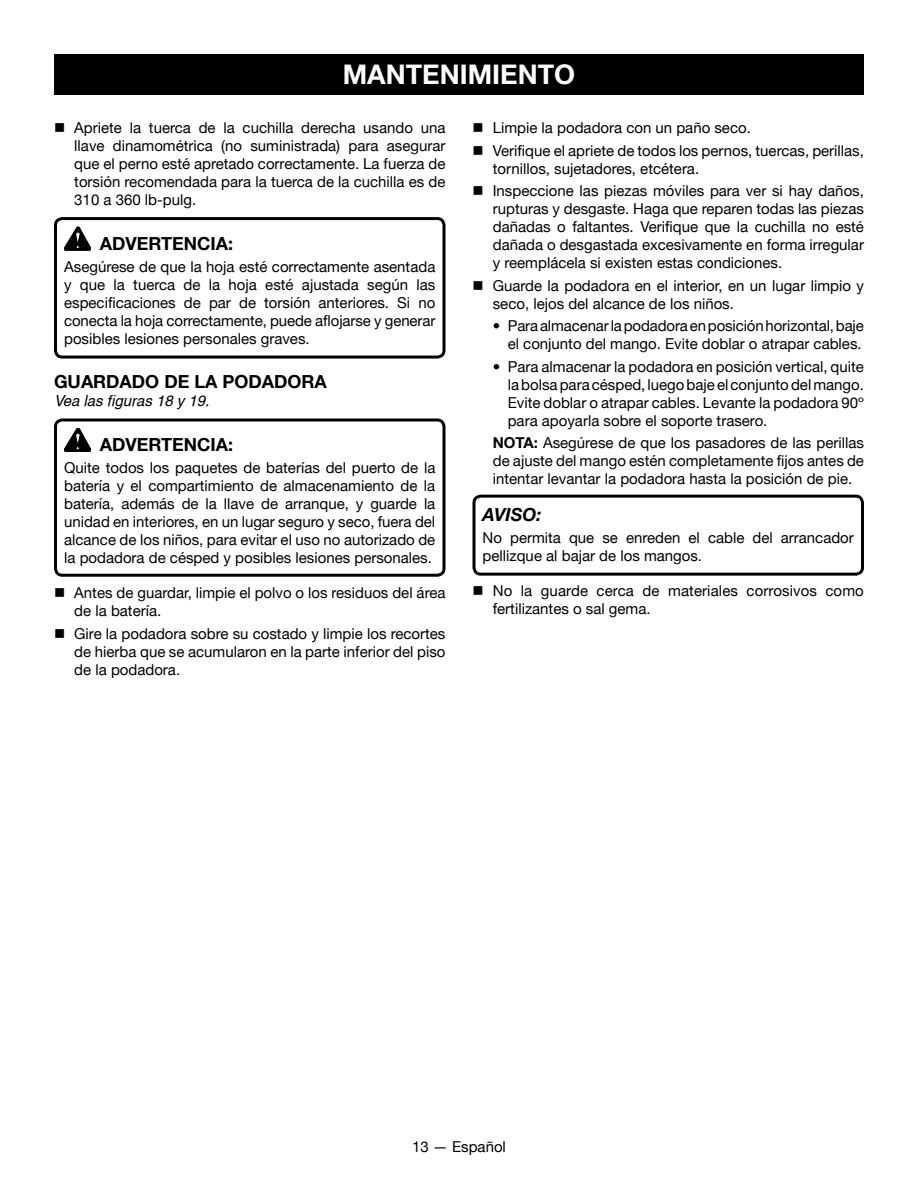
<style>
.page{position:relative;width:918px;height:1188px;background:#fff}
.page>*{position:absolute;margin:0;border:0;box-sizing:border-box;transform-origin:0 0}
.HEADING{font:700 27px "Helvetica Neue";color:#fff}
.Warning{font:700 18px "Helvetica Neue";color:#000}
.Heading_2_w_figure{font:700 18px "Helvetica Neue";color:#000}
.Notice{font:italic 700 18px "Helvetica Neue";color:#000}
.bullets{font:15px/18px "Helvetica Neue";color:#000;text-align:justify}
.Warning_text{font:15px/18px "Helvetica Neue";color:#000;text-align:justify}
.See_figure{font:italic 15px "Helvetica";color:#000}
.s1{font-weight:700}
</style>
<div class="page">
<svg style="left:64px;top:227px;width:27px;height:23px"></svg>
<svg style="left:64px;top:428px;width:27px;height:24px"></svg>
<div style="left:54px;top:54px;width:810px;height:41px;background:#000"></div>
<div style="left:54px;top:217px;width:392px;height:142px;border:3px solid #000;border-radius:7px"></div>
<div style="left:54px;top:418px;width:392px;height:159px;border:3px solid #000;border-radius:7px"></div>
<div style="left:472px;top:495px;width:392px;height:81px;border:3px solid #000;border-radius:7px"></div>
<p class="HEADING" style="left:343px;top:58px;width:234px">MANTENIMIENTO</p>
<p class="bullets" style="left:74px;top:119px;width:373px;text-indent:-20px">■ Apriete la tuerca de la cuchilla derecha usando una llave dinamométrica (no suministrada) para asegurar que el perno esté apretado correctamente. La fuerza de torsión recomendada para la tuerca de la cuchilla es de 310 a 360 lb-pulg.</p>
<p class="Warning" style="left:100px;top:232px;width:135px">ADVERTENCIA:</p>
<p class="Warning_text" style="left:64px;top:258px;width:373px">Asegúrese de que la hoja esté correctamente asentada y que la tuerca de la hoja esté ajustada según las especificaciones de par de torsión anteriores. Si no conecta la hoja correctamente, puede aflojarse y generar posibles lesiones personales graves.</p>
<p class="Heading_2_w_figure" style="left:54px;top:371px;width:274px">GUARDADO DE LA PODADORA</p>
<p class="See_figure" style="left:54px;top:392px;width:157px">Vea las figuras 18 y 19.</p>
<p class="Warning" style="left:100px;top:433px;width:135px">ADVERTENCIA:</p>
<p class="Warning_text" style="left:64px;top:459px;width:373px">Quite todos los paquetes de baterías del puerto de la batería y el compartimiento de almacenamiento de la batería, además de la llave de arranque, y guarde la unidad en interiores, en un lugar seguro y seco, fuera del alcance de los niños, para evitar el uso no autorizado de la podadora de césped y posibles lesiones personales.</p>
<p class="bullets" style="left:74px;top:584px;width:373px;text-indent:-20px">■ Antes de guardar, limpie el polvo o los residuos del área de la batería.</p>
<p class="bullets" style="left:74px;top:624px;width:373px;text-indent:-20px">■ Gire la podadora sobre su costado y limpie los recortes de hierba que se acumularon en la parte inferior del piso de la podadora.</p>
<p class="bullets" style="left:472px;top:119px;width:280px">■ Limpie la podadora con un paño seco.</p>
<p class="bullets" style="left:493px;top:141px;width:373px;text-indent:-20px">■ Verifique el apriete de todos los pernos, tuercas, perillas, tornillos, sujetadores, etcétera.</p>
<p class="bullets" style="left:493px;top:182px;width:373px;text-indent:-20px">■ Inspeccione las piezas móviles para ver si hay daños, rupturas y desgaste. Haga que reparen todas las piezas dañadas o faltantes. Verifique que la cuchilla no esté dañada o desgastada excesivamente en forma irregular y reemplácela si existen estas condiciones.</p>
<p class="bullets" style="left:493px;top:276px;width:373px;text-indent:-20px">■ Guarde la podadora en el interior, en un lugar limpio y seco, lejos del alcance de los niños.</p>
<p class="bullets" style="left:493px;top:317px;width:373px;text-align:right">• Para almacenar la podadora en posición horizontal, baje el conjunto del mango. Evite doblar o atrapar cables.</p>
<p class="bullets" style="left:508px;top:357px;width:358px;text-indent:-15px">• Para almacenar la podadora en posición vertical, quite la bolsa para césped, luego baje el conjunto del mango.<br>Evite doblar o atrapar cables. Levante la podadora 90º para apoyarla sobre el soporte trasero.</p>
<p class="bullets" style="left:493px;top:434px;width:373px"><span class="s1">NOTA:</span> Asegúrese de que los pasadores de las perillas de ajuste del mango estén completamente fijos antes de intentar levantar la podadora hasta la posición de pie.</p>
<p class="Notice" style="left:483px;top:503px;width:61px">AVISO:</p>
<p class="Warning_text" style="left:483px;top:529px;width:373px">No permita que se enreden el cable del arrancador pellizque al bajar de los mangos.</p>
<p class="bullets" style="left:493px;top:582px;width:373px;text-indent:-20px">■ No la guarde cerca de materiales corrosivos como fertilizantes o sal gema.</p>
<p class="Warning_text" style="left:412px;top:1138px;width:95px">13 — Español</p>
</div>
